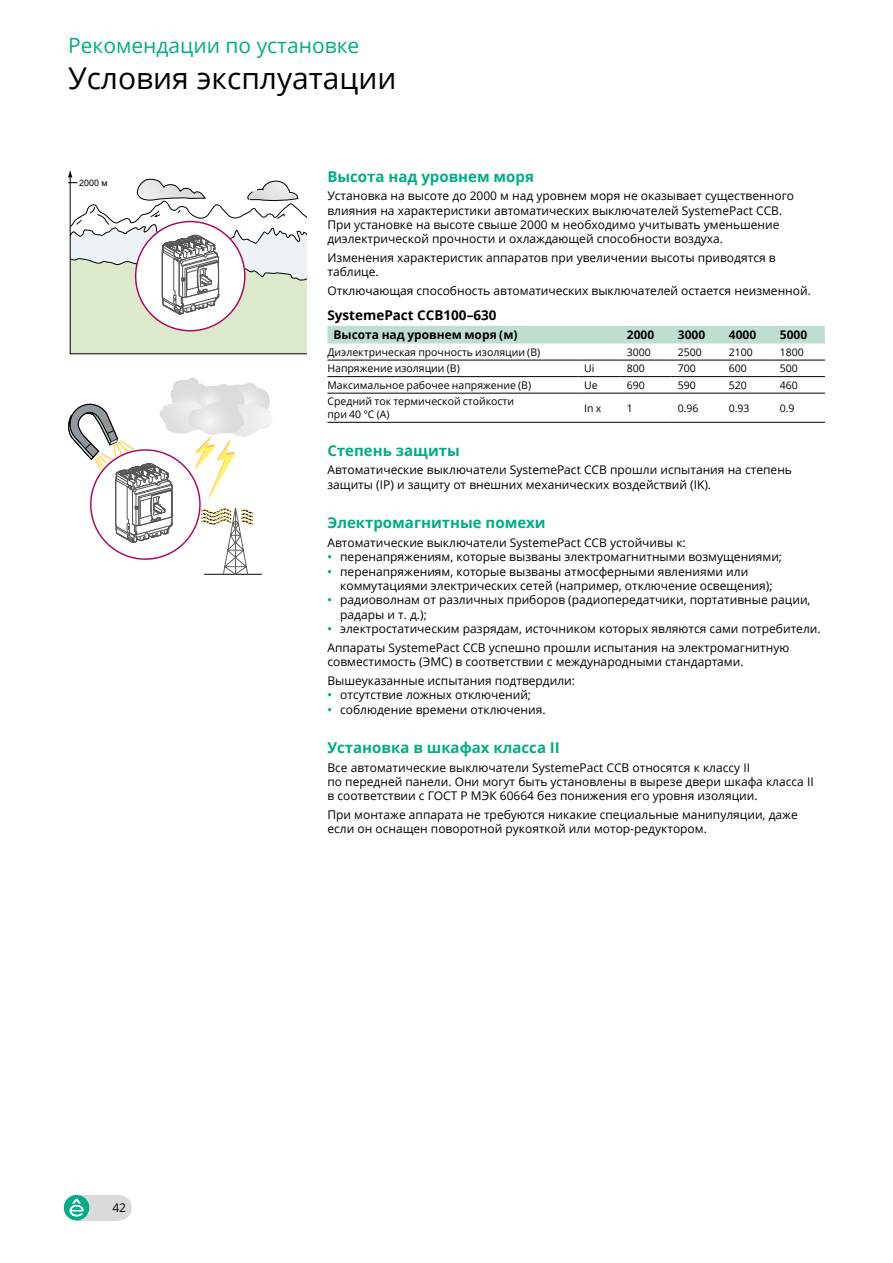
<style>
.page{position:relative;width:893px;height:1263px;background:#fff}
.page>*{position:absolute;margin:0;border:0;box-sizing:border-box;transform-origin:0 0}
.t1{font:30px "Open Sans";color:#000}
.t2{font:21px "Open Sans";color:#01ac86}
.t3{font:700 15px "Open Sans";color:#01ac86}
.t4{font:700 13.5px "Open Sans";color:#000}
.t5{font:12px/14.4px "Open Sans";color:#000}
.t6{font:700 12px "Open Sans";color:#000}
.t7{font:10.5px/12.6px "Open Sans";color:#000}
.t8{font:8.85px "Arial";color:#000}
.s1{font-weight:600;color:#01ac86}
</style>
<div class="page">
<div style="left:77px;top:1195px;width:42px;height:25px;background:#dadada"></div>
<div style="left:64px;top:1195px;width:25px;height:25px;background:#01ac86;border-radius:50%"></div>
<svg style="left:69px;top:1199px;width:15px;height:17px"></svg>
<div style="left:106px;top:1195px;width:26px;height:25px;background:#dadada;border-radius:50%"></div>
<svg style="left:68px;top:170px;width:238px;height:185px"></svg>
<svg style="left:68px;top:377px;width:204px;height:198px"></svg>
<div style="left:327px;top:326px;width:498px;height:17px;background:#bedfd0"></div>
<hr style="left:327px;top:360px;width:251px;height:1px;background:#000">
<hr style="left:578px;top:360px;width:43px;height:1px;background:#000">
<hr style="left:621px;top:360px;width:51px;height:1px;background:#000">
<hr style="left:672px;top:360px;width:51px;height:1px;background:#000">
<hr style="left:723px;top:360px;width:51px;height:1px;background:#000">
<hr style="left:774px;top:360px;width:51px;height:1px;background:#000">
<hr style="left:327px;top:376px;width:251px;height:1px;background:#000">
<hr style="left:578px;top:376px;width:43px;height:1px;background:#000">
<hr style="left:621px;top:376px;width:51px;height:1px;background:#000">
<hr style="left:672px;top:376px;width:51px;height:1px;background:#000">
<hr style="left:723px;top:376px;width:51px;height:1px;background:#000">
<hr style="left:774px;top:376px;width:51px;height:1px;background:#000">
<hr style="left:327px;top:393px;width:251px;height:1px;background:#000">
<hr style="left:578px;top:393px;width:43px;height:1px;background:#000">
<hr style="left:621px;top:393px;width:51px;height:1px;background:#000">
<hr style="left:672px;top:393px;width:51px;height:1px;background:#000">
<hr style="left:723px;top:393px;width:51px;height:1px;background:#000">
<hr style="left:774px;top:393px;width:51px;height:1px;background:#000">
<hr style="left:327px;top:422px;width:251px;height:1px;background:#000">
<hr style="left:578px;top:422px;width:43px;height:1px;background:#000">
<hr style="left:621px;top:422px;width:51px;height:1px;background:#000">
<hr style="left:672px;top:422px;width:51px;height:1px;background:#000">
<hr style="left:723px;top:422px;width:51px;height:1px;background:#000">
<hr style="left:774px;top:422px;width:51px;height:1px;background:#000">
<h2 class="t2" style="left:68px;top:31px;width:293px">Рекомендации по установке</h2>
<h1 class="t1" style="left:68px;top:58px;width:330px">Условия эксплуатации</h1>
<p class="t8" style="left:79px;top:176px;width:30px">2000 м</p>
<p class="t3" style="left:327px;top:166px;width:208px">Высота над уровнем моря</p>
<p class="t5" style="left:327px;top:188px;width:468px">Установка на высоте до 2000 м над уровнем моря не оказывает существенного влияния на хаpактеpистики автоматических выключателей SystemePact CCB.<br>Пpи установке на высоте свыше 2000 м необходимо учитывать уменьшение диэлектpической пpочности и охлаждающей способности воздуха.</p>
<p class="t5" style="left:327px;top:250px;width:450px">Изменения характеристик аппаратов при увеличении высоты приводятся в таблице.</p>
<p class="t5" style="left:327px;top:283px;width:485px">Отключающая способность автоматических выключателей остается неизменной.</p>
<p class="t4" style="left:327px;top:305px;width:171px">SystemePact CCB100–630</p>
<p class="t6" style="left:333px;top:326px;width:186px">Высота над уровнем моря (м)</p>
<p class="t6" style="left:627px;top:326px;width:29px">2000</p>
<p class="t6" style="left:678px;top:326px;width:29px">3000</p>
<p class="t6" style="left:729px;top:326px;width:29px">4000</p>
<p class="t6" style="left:780px;top:326px;width:29px">5000</p>
<p class="t7" style="left:327px;top:345px;width:214px">Диэлектрическая прочность изоляции (В)</p>
<p class="t7" style="left:627px;top:345px;width:26px">3000</p>
<p class="t7" style="left:678px;top:345px;width:26px">2500</p>
<p class="t7" style="left:729px;top:345px;width:26px">2100</p>
<p class="t7" style="left:780px;top:345px;width:26px">1800</p>
<p class="t7" style="left:327px;top:362px;width:134px">Напряжение изоляции (В)</p>
<p class="t7" style="left:584px;top:362px;width:12px">Ui</p>
<p class="t7" style="left:627px;top:362px;width:20px">800</p>
<p class="t7" style="left:678px;top:362px;width:20px">700</p>
<p class="t7" style="left:729px;top:362px;width:20px">600</p>
<p class="t7" style="left:780px;top:362px;width:20px">500</p>
<p class="t7" style="left:327px;top:378px;width:205px">Максимальное рабочее напряжение (В)</p>
<p class="t7" style="left:584px;top:378px;width:15px">Ue</p>
<p class="t7" style="left:627px;top:378px;width:20px">690</p>
<p class="t7" style="left:678px;top:378px;width:20px">590</p>
<p class="t7" style="left:729px;top:378px;width:20px">520</p>
<p class="t7" style="left:780px;top:378px;width:20px">460</p>
<p class="t7" style="left:327px;top:395px;width:188px">Средний ток термической стойкости при 40 °C (A)</p>
<p class="t7" style="left:584px;top:401px;width:19px">In x</p>
<p class="t7" style="left:627px;top:401px;width:8px">1</p>
<p class="t7" style="left:678px;top:401px;width:22px">0.96</p>
<p class="t7" style="left:729px;top:401px;width:22px">0.93</p>
<p class="t7" style="left:780px;top:401px;width:16px">0.9</p>
<p class="t3" style="left:327px;top:440px;width:134px">Степень защиты</p>
<p class="t5" style="left:327px;top:463px;width:466px">Автоматические выключатели SystemePact CCB прошли испытания на степень защиты (IP) и защиту от внешних механических воздействий (IK).</p>
<p class="t3" style="left:327px;top:512px;width:220px">Электромагнитные помехи</p>
<p class="t5" style="left:327px;top:535px;width:360px">Автоматические выключатели SystemePact CCB устойчивы к:</p>
<p class="t5" style="left:327px;top:549px;width:456px"><span class="s1">•</span> перенапряжениям, которые вызваны электромагнитными возмущениями;</p>
<p class="t5" style="left:340px;top:564px;width:434px;text-indent:-13px"><span class="s1">•</span> перенапряжениям, которые вызваны атмосферными явлениями или коммутациями электрических сетей (например, отключение освещения);</p>
<p class="t5" style="left:340px;top:592px;width:472px;text-indent:-13px"><span class="s1">•</span> радиоволнам от различных приборов (радиопередатчики, портативные рации, радары и т. д.);</p>
<p class="t5" style="left:327px;top:619px;width:495px;line-height:18.6px"><span class="s1">•</span> электростатическим разрядам, источником которых являются сами потребители.<br>Аппараты SystemePact CCB успешно прошли испытания на электромагнитную</p>
<p class="t5" style="left:327px;top:652px;width:418px;line-height:18.6px">совместимость (ЭМС) в соответствии с международными стандартами.<br>Вышеуказанные испытания подтвердили:</p>
<p class="t5" style="left:327px;top:687px;width:205px"><span class="s1">•</span> отсутствие ложных отключений;</p>
<p class="t5" style="left:327px;top:702px;width:220px"><span class="s1">•</span> соблюдение времени отключения.</p>
<p class="t3" style="left:327px;top:737px;width:234px">Установка в шкафах класса II</p>
<p class="t5" style="left:327px;top:760px;width:488px">Все автоматические выключатели SystemePact CCB относятся к классу II<br>по передней панели. Они могут быть установлены в вырезе двери шкафа класса II в соответствии с ГОСТ Р МЭК 60664 без понижения его уровня изоляции.</p>
<p class="t5" style="left:327px;top:807px;width:472px">При монтаже аппарата не требуются никакие специальные манипуляции, даже если он оснащен поворотной рукояткой или мотор-редуктором.</p>
<p class="t5" style="left:112px;top:1200px;width:15px">42</p>
</div>
